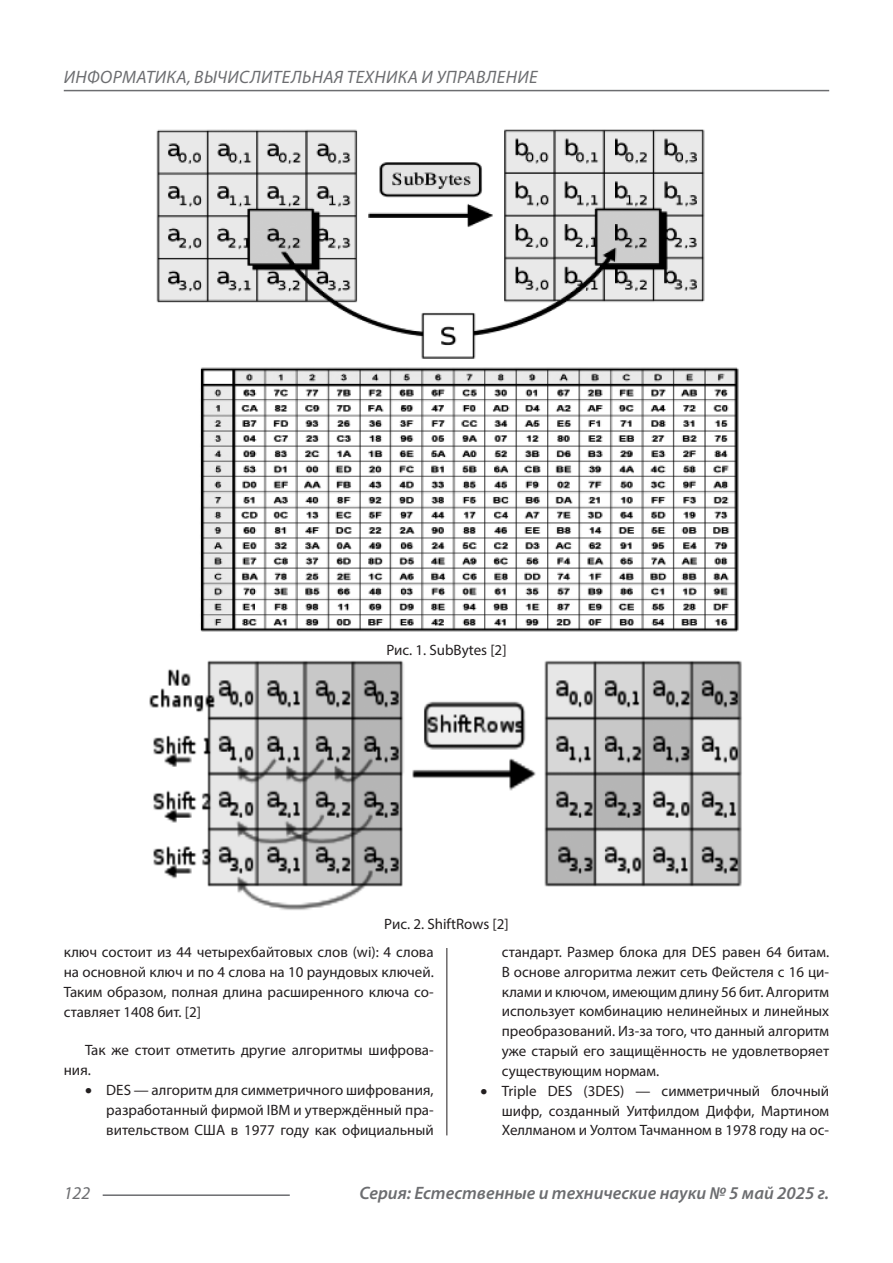
<style>
.page{position:relative;width:893px;height:1263px;background:#fff}
.page>*{position:absolute;margin:0;border:0;box-sizing:border-box;transform-origin:0 0}
.t1{font:italic 18px "Myriad Pro";letter-spacing:.02em;color:#6c6d70}
.t2{font:italic 600 18px "Myriad Pro";color:#6c6d70}
.t3{font:15px/19.8px "Myriad Pro";color:#231f20;text-align:justify}
</style>
<div class="page">
<hr style="left:446px;top:128px;width:1px;height:1007px;background:#231f20">
<hr style="left:103px;top:1194px;width:187px;height:2px;background:#6c6d70">
<hr style="left:64px;top:90px;width:765px;height:1px;background:#6c6d70">
<div style="left:442px;top:929px;width:10px;height:18px;background:#fff"></div>
<img style="left:156px;top:128px;width:583px;height:509px">
<img style="left:149px;top:658px;width:593px;height:253px">
<p class="t1" style="left:64px;top:66px;width:475px">Информатика, вычислительная техника и управление</p>
<p class="t3" style="left:386px;top:640px;width:122px">Рис. 1. SubBytes [2]</p>
<p class="t3" style="left:384px;top:913px;width:126px">Рис. 2. ShiftRows [2]</p>
<p class="t3" style="left:64px;top:941px;width:371px;line-height:20.2px">ключ состоит из 44 четырехбайтовых слов (wi): 4 слова на основной ключ и по 4 слова на 10 раундовых ключей.<br>Таким образом, полная длина расширенного ключа со&shy;ставляет 1408 бит. [2]</p>
<p class="t3" style="left:64px;top:1039px;width:371px;line-height:20.2px;text-indent:21px">Так же стоит отметить другие алгоритмы шифрова&shy;ния.</p>
<p class="t3" style="left:106px;top:1080px;width:329px;line-height:20.2px;text-indent:-21px">• DES — алгоритм для симметричного шифрования, разработанный фирмой IBM и утверждённый пра&shy;вительством США в 1977 году как официальный</p>
<p class="t3" style="left:502px;top:942px;width:329px">стандарт. Размер блока для DES равен 64 битам.<br>В основе алгоритма лежит сеть Фейстеля с 16 ци&shy;клами и ключом, имеющим длину 56 бит. Алгоритм использует комбинацию нелинейных и линейных преобразований. Из-за того, что данный алгоритм уже старый его защищённость не удовлетворяет существующим нормам.</p>
<p class="t3" style="left:502px;top:1080px;width:329px;text-indent:-21px">• Triple DES (3DES) — симметричный блочный шифр, созданный Уитфилдом Диффи, Мартином Хеллманом и Уолтом Тачманном в 1978 году на ос-</p>
<p class="t1" style="left:64px;top:1182px;width:28px">122</p>
<p class="t2" style="left:359px;top:1182px;width:471px">Серия: Естественные и технические науки № 5 май 2025 г.</p>
</div>
